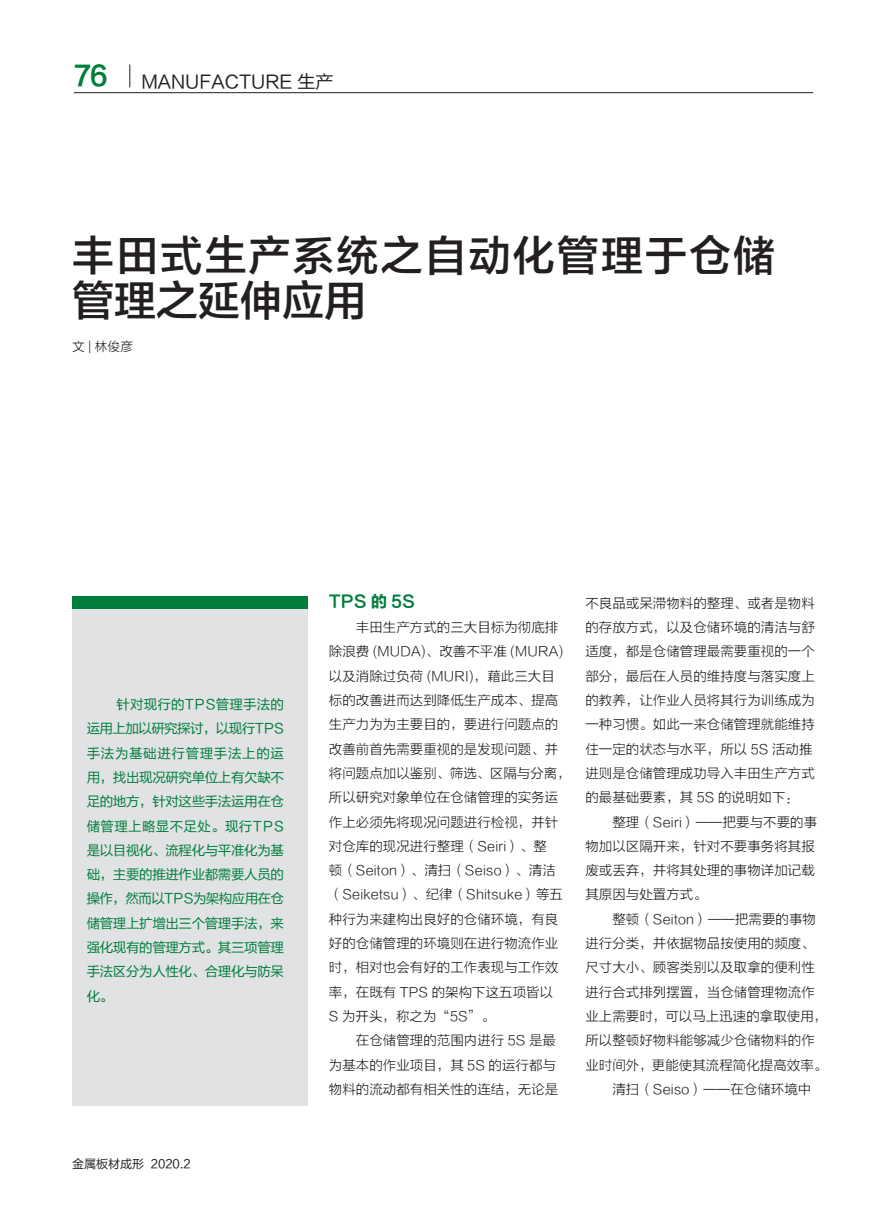
<style>
.page{position:relative;width:893px;height:1212px;background:#fff}
.page>*{position:absolute;margin:0;border:0;box-sizing:border-box;transform-origin:0 0}
.t1{font:42px/45px "FZLTZHK GBK1 0";letter-spacing:.05em;color:#231f20}
.t2{font:18px "FZLTHK GBK1 0";color:#231f20}
.t3{font:16.5px "FZLTCHJW GB1 0";color:#007e3d}
.t4{font:13.5px/24.3px "FZLTXHK";color:#231f20}
.t5{font:13.5px/24.3px "FZLTHK GBK1 0";letter-spacing:-.03em;color:#007e3d;text-align:justify}
.t6{font:12.75px "FZLTXHK";color:#231f20}
.t7{font:12px "FZLTHK GBK1 0";color:#231f20}
</style>
<div class="page">
<hr style="left:74px;top:92px;width:739px;height:1px;background:#231f20">
<svg style="left:130px;top:64px;width:1px;height:23px"></svg>
<div style="left:72px;top:608px;width:236px;height:498px;background:#e1e2e4"></div>
<div style="left:72px;top:596px;width:236px;height:12px;background:#007e3d"></div>
<h2 class="t2" style="left:74px;top:72px;width:261px"><sup>76</sup> MANUFACTURE 生产</h2>
<h1 class="t1" style="left:72px;top:234px;width:704px">丰田式生产系统之自动化管理于仓储管理之延伸应用</h1>
<p class="t6" style="left:72px;top:340px;width:62px">文 | 林俊彦</p>
<p class="t5" style="left:87px;top:692px;width:199px;text-indent:30px">针对现行的TPS管理手法的运用上加以研究探讨，以现行TPS手法为基础进行管理手法上的运用，找出现况研究单位上有欠缺不足的地方，针对这些手法运用在仓储管理上略显不足处。现行TPS是以目视化、流程化与平准化为基础，主要的推进作业都需要人员的操作，然而以TPS为架构应用在仓储管理上扩增出三个管理手法，来强化现有的管理方式。其三项管理手法区分为人性化、合理化与防呆化。</p>
<p class="t7" style="left:72px;top:1157px;width:120px">金属板材成形 2020.2</p>
<p class="t3" style="left:329px;top:592px;width:88px">TPS 的 5S</p>
<p class="t4" style="left:329px;top:615px;width:244px;text-indent:27px">丰田生产方式的三大目标为彻底排除浪费 (MUDA)、改善不平准 (MURA)以及消除过负荷 (MURI)，藉此三大目标的改善进而达到降低生产成本、提高生产力为为主要目的，要进行问题点的改善前首先需要重视的是发现问题、并将问题点加以鉴别、筛选、区隔与分离，所以研究对象单位在仓储管理的实务运作上必须先将现况问题进行检视，并针对仓库的现况进行整理（Seiri）、整<br>顿（Seiton）、清扫（Seiso）、清洁（Seiketsu）、纪律（Shitsuke）等五种行为来建构出良好的仓储环境，有良好的仓储管理的环境则在进行物流作业时，相对也会有好的工作表现与工作效率，在既有 TPS 的架构下这五项皆以<br>S 为开头，称之为“5S”。</p>
<p class="t4" style="left:329px;top:1029px;width:231px;text-indent:27px">在仓储管理的范围内进行 5S 是最为基本的作业项目，其 5S 的运行都与物料的流动都有相关性的连结，无论是</p>
<p class="t4" style="left:585px;top:591px;width:231px">不良品或呆滞物料的整理、或者是物料的存放方式，以及仓储环境的清洁与舒适度，都是仓储管理最需要重视的一个部分，最后在人员的维持度与落实度上的教养，让作业人员将其行为训练成为一种习惯。如此一来仓储管理就能维持住一定的状态与水平，所以 5S 活动推进则是仓储管理成功导入丰田生产方式的最基础要素，其 5S 的说明如下：</p>
<p class="t4" style="left:585px;top:810px;width:233px;text-indent:27px">整理（Seiri）——把要与不要的事物加以区隔开来，针对不要事务将其报废或丢弃，并将其处理的事物详加记载其原因与处置方式。</p>
<p class="t4" style="left:612px;top:907px;width:205px">整顿（Seiton）——把需要的事物</p>
<p class="t4" style="left:585px;top:931px;width:231px">进行分类，并依据物品按使用的频度、</p>
<p class="t4" style="left:585px;top:956px;width:231px">尺寸大小、顾客类别以及取拿的便利性</p>
<p class="t4" style="left:585px;top:980px;width:231px">进行合式排列摆置，当仓储管理物流作</p>
<p class="t4" style="left:585px;top:1004px;width:244px">业上需要时，可以马上迅速的拿取使用，</p>
<p class="t4" style="left:585px;top:1029px;width:231px">所以整顿好物料能够减少仓储物料的作</p>
<p class="t4" style="left:585px;top:1053px;width:244px">业时间外，更能使其流程简化提高效率。</p>
<p class="t4" style="left:612px;top:1077px;width:200px">清扫（Seiso）——在仓储环境中</p>
</div>
